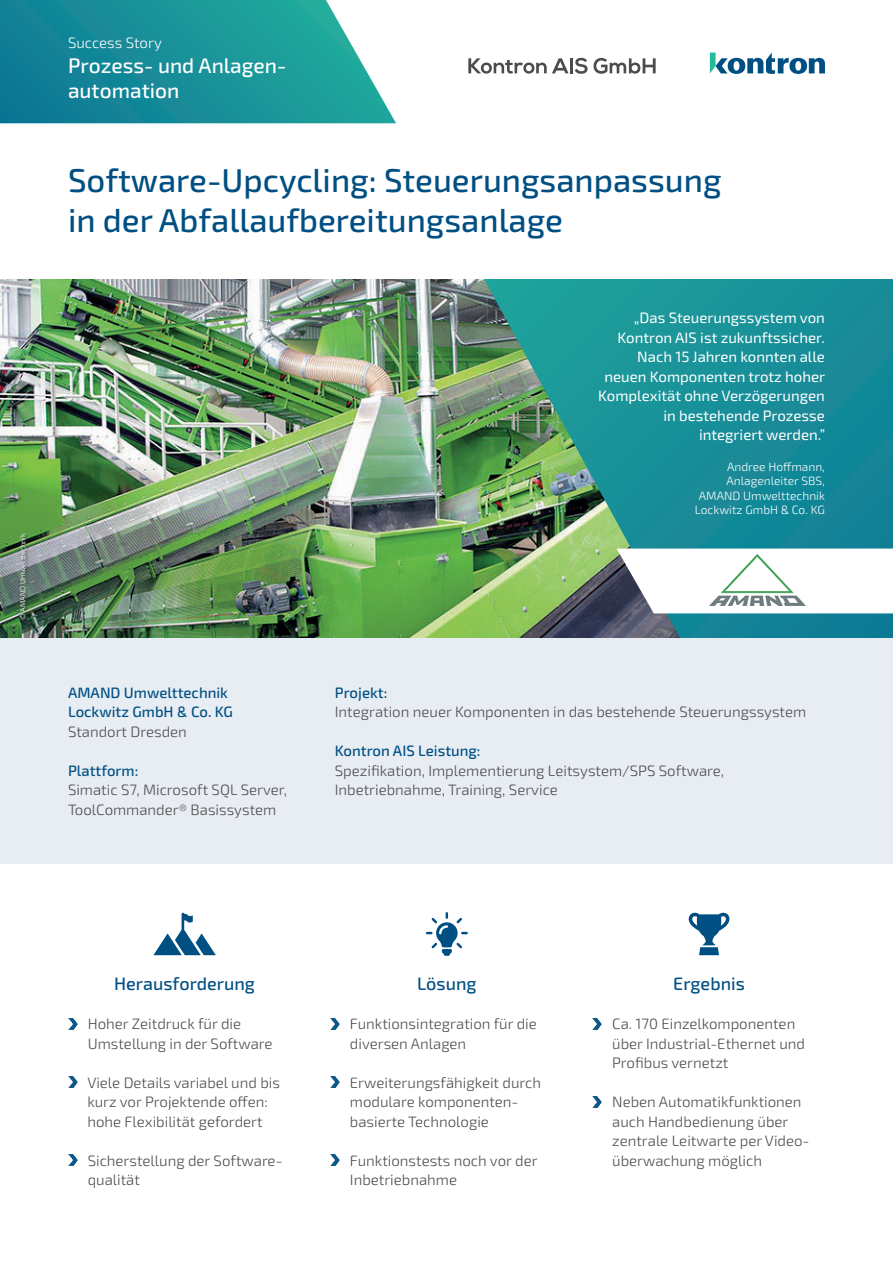
<style>
.page{position:relative;width:893px;height:1263px;background:#fff}
.page>*{position:absolute;margin:0;border:0;box-sizing:border-box;transform-origin:0 0}
.Header_Titel{font:500 33px/39.6px "Sn T";color:#004f83}
.t1{font:500 21px/25.2px "Sn T";color:#fff}
.Headlines{font:500 18px "Sn T";color:#004f83}
.Fließtext_dunkel{font:300 15px/19.5px "Sn T";color:#4b4c4d}
.Zitat{font:15px/19.5px "Sn T";color:#fff;text-align:right}
.Fakten_erste_Seite{font:500 15px/19.5px "Sn T";color:#004f83}
.t2{font:300 15px "Sn T";color:#fff}
.Zitatgeber{font:300 12px/14.4px "Sn T";color:#fff;text-align:right}
.Fließtext_Weiß{font:300 7.5px "Sn T";color:#fff}
</style>
<div class="page">
<svg style="left:0;top:0;width:396px;height:123px;background:#2898a0"></svg>
<svg style="left:710px;top:53px;width:115px;height:21px"></svg>
<svg style="left:468px;top:58px;width:188px;height:16px"></svg>
<img style="left:0;top:279px;width:483px;height:360px">
<img style="left:483px;top:279px;width:410px;height:360px">
<div style="left:20px;top:533px;width:9px;height:90px;background:#231f20;opacity:.75"></div>
<svg style="left:68px;top:1018px;width:9px;height:11px"></svg>
<svg style="left:69px;top:1077px;width:8px;height:10px"></svg>
<svg style="left:69px;top:1155px;width:8px;height:10px"></svg>
<svg style="left:331px;top:1018px;width:8px;height:11px"></svg>
<svg style="left:331px;top:1077px;width:8px;height:10px"></svg>
<svg style="left:331px;top:1155px;width:8px;height:10px"></svg>
<svg style="left:593px;top:1018px;width:8px;height:11px"></svg>
<svg style="left:593px;top:1096px;width:8px;height:11px"></svg>
<svg style="left:153px;top:913px;width:63px;height:42px"></svg>
<svg style="left:688px;top:912px;width:42px;height:43px"></svg>
<svg style="left:426px;top:912px;width:42px;height:44px"></svg>
<svg style="left:617px;top:549px;width:276px;height:64px"></svg>
<div style="left:0;top:639px;width:893px;height:225px;background:#e7edf3"></div>
<img style="left:709px;top:554px;width:97px;height:51px">
<p class="Fließtext_Weiß" style="left:19px;top:620px;width:88px;rotate:-90deg">© AMAND Umwelttechnik</p>
<p class="t2" style="left:68px;top:34px;width:95px">Success Story</p>
<h2 class="t1" style="left:68px;top:54px;width:217px">Prozess- und Anlagen&shy;automation</h2>
<p class="Header_Titel" style="left:68px;top:162px;width:655px">Software-Upcycling: Steuerungsanpassung in der Abfallaufbereitungsanlage</p>
<p class="Zitat" style="left:598px;top:308px;width:229px">„Das Steuerungssystem von<br>Kontron AIS ist zukunftssicher.<br>Nach 15 Jahren konnten alle neuen Komponenten trotz hoher<br>Komplexität ohne Verzögerungen in bestehende Prozesse integriert werden.”</p>
<p class="Zitatgeber" style="left:727px;top:460px;width:99px">Andree Hoffmann,</p>
<p class="Zitatgeber" style="left:695px;top:474px;width:132px">Anlagenleiter SBS,<br>AMAND Umwelttechnik<br>Lockwitz GmbH &amp; Co. KG</p>
<p class="Fakten_erste_Seite" style="left:68px;top:683px;width:166px">AMAND Umwelttechnik<br>Lockwitz GmbH &amp; Co. KG</p>
<p class="Fließtext_dunkel" style="left:68px;top:722px;width:120px">Standort Dresden</p>
<p class="Fakten_erste_Seite" style="left:68px;top:761px;width:72px">Plattform:</p>
<p class="Fließtext_dunkel" style="left:68px;top:780px;width:221px">Simatic S7, Microsoft SQL Server,<br>ToolCommander® Basissystem</p>
<p class="Fakten_erste_Seite" style="left:335px;top:683px;width:54px">Projekt:</p>
<p class="Fließtext_dunkel" style="left:335px;top:702px;width:473px">Integration neuer Komponenten in das bestehende Steuerungssystem</p>
<p class="Fakten_erste_Seite" style="left:335px;top:741px;width:147px">Kontron AIS Leistung:</p>
<p class="Fließtext_dunkel" style="left:335px;top:761px;width:391px">Spezifikation, Implementierung Leitsystem/SPS Software,<br>Inbetriebnahme, Training, Service</p>
<p class="Headlines" style="left:114px;top:973px;width:142px">Herausforderung</p>
<p class="Fließtext_dunkel" style="left:88px;top:1014px;width:186px">Hoher Zeitdruck für die<br>Umstellung in der Software</p>
<p class="Fließtext_dunkel" style="left:87px;top:1073px;width:194px">Viele Details variabel und bis kurz vor Projektende offen: hohe Flexibilität gefordert</p>
<p class="Fließtext_dunkel" style="left:88px;top:1151px;width:196px">Sicherstellung der Software&shy;qualität</p>
<p class="Headlines" style="left:417px;top:973px;width:61px">Lösung</p>
<p class="Fließtext_dunkel" style="left:350px;top:1014px;width:188px">Funktionsintegration für die diversen Anlagen</p>
<p class="Fließtext_dunkel" style="left:350px;top:1073px;width:193px">Erweiterungsfähigkeit durch modulare komponenten&shy;basierte Technologie</p>
<p class="Fließtext_dunkel" style="left:350px;top:1151px;width:189px">Funktionstests noch vor der<br>Inbetriebnahme</p>
<p class="Headlines" style="left:673px;top:973px;width:73px">Ergebnis</p>
<p class="Fließtext_dunkel" style="left:612px;top:1014px;width:194px">Ca. 170 Einzelkomponenten über Industrial-Ethernet und<br>Profibus vernetzt</p>
<p class="Fließtext_dunkel" style="left:612px;top:1092px;width:199px">Neben Automatikfunktionen auch Handbedienung über zentrale Leitwarte per Video&shy;überwachung möglich</p>
</div>
